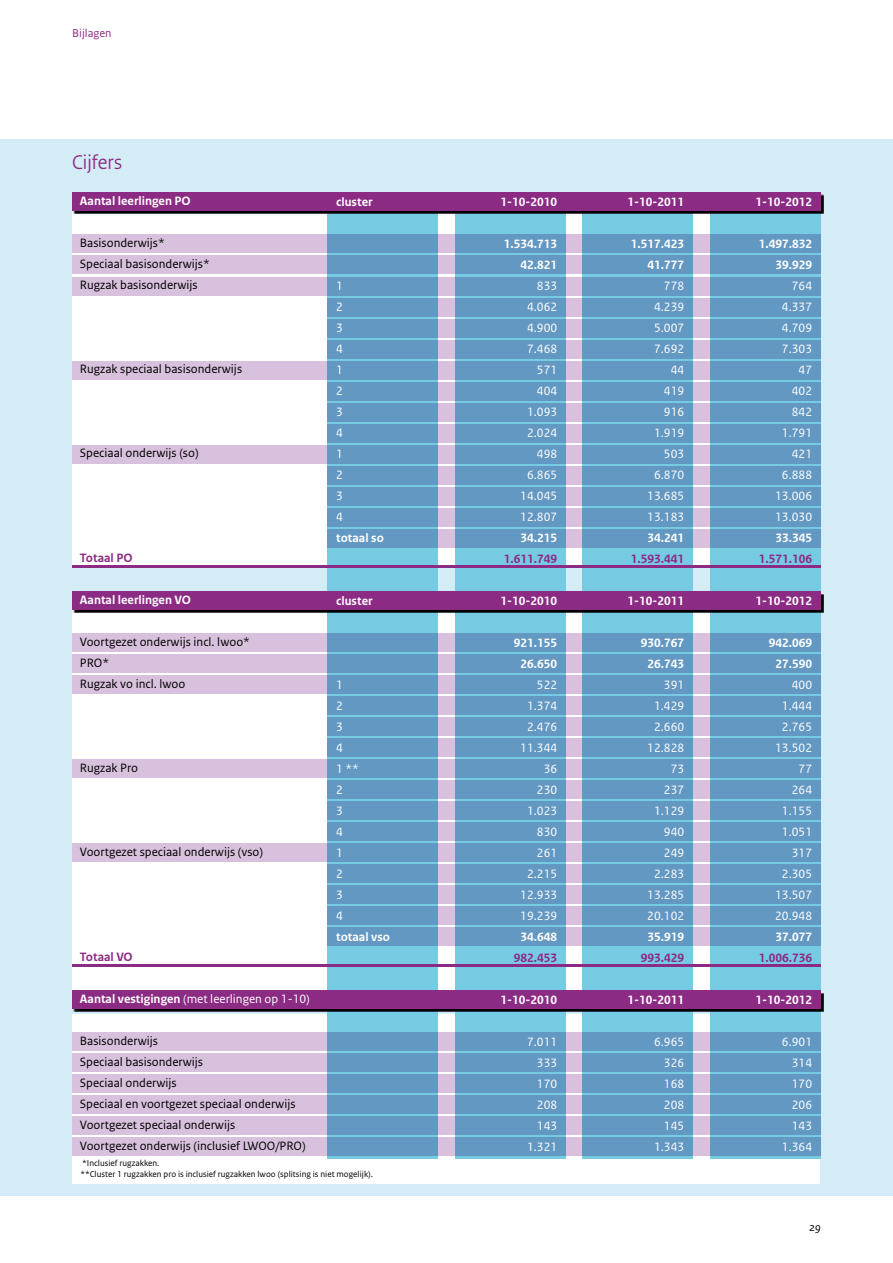
<style>
.page{position:relative;width:893px;height:1263px;background:#fff}
.page>*{position:absolute;margin:0;border:0;box-sizing:border-box;transform-origin:0 0}
.t1{font:21px "Rijksoverheid Sans Heading";color:#8c2b84}
.t2{font:12.75px/21px "Rijksoverheid Sans Text";color:#fff;text-align:right}
.t3{font:12.75px/21px "Rijksoverheid Sans Text";color:#000}
.t4{font:700 12.75px/21px "Rijksoverheid Sans Text";color:#fff;text-align:right}
.t5{font:700 12.75px "Rijksoverheid Sans Text";color:#8c2b84}
.t6{font:12px "Rijksoverheid Sans Text";color:#8c2b84}
.t7{font:italic 12px "Rijksoverheid Sans Text";color:#000}
.t8{font:9px/10.8px "Rijksoverheid Sans Text";color:#000}
.s1{font-weight:700}
</style>
<div class="page">
<div style="left:0;top:139px;width:893px;height:1057px;background:#d4ecf6"></div>
<div style="left:72px;top:591px;width:748px;height:400px;background:#fff"></div>
<div style="left:72px;top:1014px;width:748px;height:170px;background:#fff"></div>
<div style="left:72px;top:194px;width:748px;height:371px;background:#fff"></div>
<svg style="left:710px;top:214px;width:111px;height:945px;background:#73c0db"></svg>
<svg style="left:583px;top:214px;width:110px;height:945px;background:#73c0db"></svg>
<svg style="left:327px;top:214px;width:111px;height:945px;background:#73c0db"></svg>
<svg style="left:455px;top:214px;width:111px;height:945px;background:#73c0db"></svg>
<div style="left:74px;top:194px;width:750px;height:20px;background:#000"></div>
<div style="left:72px;top:193px;width:749px;height:18px;background:#8c2b84"></div>
<svg style="left:72px;top:235px;width:749px;height:18px;background:#92a8cd"></svg>
<svg style="left:72px;top:256px;width:749px;height:18px;background:#92a8cd"></svg>
<svg style="left:72px;top:277px;width:749px;height:18px;background:#92a8cd"></svg>
<svg style="left:327px;top:298px;width:494px;height:18px;background:#6e9cc5"></svg>
<svg style="left:327px;top:319px;width:494px;height:18px;background:#6e9cc5"></svg>
<svg style="left:327px;top:340px;width:494px;height:18px;background:#6e9cc5"></svg>
<svg style="left:72px;top:361px;width:749px;height:18px;background:#92a8cd"></svg>
<svg style="left:327px;top:382px;width:494px;height:18px;background:#6e9cc5"></svg>
<svg style="left:327px;top:403px;width:494px;height:18px;background:#6e9cc5"></svg>
<svg style="left:327px;top:424px;width:494px;height:18px;background:#6e9cc5"></svg>
<svg style="left:72px;top:445px;width:749px;height:18px;background:#92a8cd"></svg>
<svg style="left:327px;top:466px;width:494px;height:18px;background:#6e9cc5"></svg>
<svg style="left:327px;top:487px;width:494px;height:18px;background:#6e9cc5"></svg>
<svg style="left:327px;top:508px;width:494px;height:18px;background:#6e9cc5"></svg>
<svg style="left:327px;top:529px;width:494px;height:18px;background:#6e9cc5"></svg>
<hr style="left:72px;top:565px;width:749px;height:2px;background:#8c2b84">
<div style="left:74px;top:594px;width:750px;height:18px;background:linear-gradient(to right,#010101,#000)"></div>
<div style="left:72px;top:591px;width:749px;height:18px;background:#8c2b84"></div>
<svg style="left:72px;top:633px;width:749px;height:18px;background:#92a8cd"></svg>
<svg style="left:72px;top:654px;width:749px;height:18px;background:#92a8cd"></svg>
<svg style="left:72px;top:675px;width:749px;height:18px;background:#92a8cd"></svg>
<svg style="left:327px;top:696px;width:494px;height:18px;background:#6e9cc5"></svg>
<svg style="left:327px;top:717px;width:494px;height:18px;background:#6e9cc5"></svg>
<svg style="left:327px;top:738px;width:494px;height:18px;background:#6e9cc5"></svg>
<svg style="left:72px;top:759px;width:749px;height:18px;background:#92a8cd"></svg>
<svg style="left:327px;top:780px;width:494px;height:18px;background:#6e9cc5"></svg>
<svg style="left:327px;top:802px;width:494px;height:18px;background:#6e9cc5"></svg>
<svg style="left:327px;top:823px;width:494px;height:18px;background:#6e9cc5"></svg>
<svg style="left:72px;top:844px;width:749px;height:18px;background:#92a8cd"></svg>
<svg style="left:327px;top:865px;width:494px;height:18px;background:#6e9cc5"></svg>
<svg style="left:327px;top:886px;width:494px;height:18px;background:#6e9cc5"></svg>
<svg style="left:327px;top:907px;width:494px;height:18px;background:#6e9cc5"></svg>
<svg style="left:327px;top:928px;width:494px;height:18px;background:#6e9cc5"></svg>
<hr style="left:73px;top:964px;width:748px;height:2px;background:#8c2b84">
<svg style="left:72px;top:1053px;width:749px;height:18px;background:#92a8cd"></svg>
<svg style="left:72px;top:1074px;width:749px;height:18px;background:#92a8cd"></svg>
<svg style="left:72px;top:1095px;width:749px;height:18px;background:#92a8cd"></svg>
<svg style="left:72px;top:1116px;width:749px;height:18px;background:#92a8cd"></svg>
<svg style="left:72px;top:1032px;width:749px;height:18px;background:#92a8cd"></svg>
<div style="left:74px;top:994px;width:750px;height:18px;background:#000"></div>
<div style="left:72px;top:991px;width:749px;height:18px;background:#8c2b84"></div>
<svg style="left:72px;top:1137px;width:749px;height:18px;background:#92a8cd"></svg>
<p class="t6" style="left:72px;top:26px;width:41px">Bijlagen</p>
<h1 class="t1" style="left:72px;top:150px;width:51px">Cijfers</h1>
<p class="t4" style="left:80px;top:191px;width:112px">Aantal leerlingen PO</p>
<p class="t3" style="left:80px;top:233px;width:131px">Basisonderwijs*<br>Speciaal basisonderwijs*<br>Rugzak basisonderwijs</p>
<p class="t3" style="left:80px;top:359px;width:164px">Rugzak speciaal basisonderwijs</p>
<p class="t3" style="left:80px;top:443px;width:120px">Speciaal onderwijs (so)</p>
<p class="t5" style="left:80px;top:551px;width:54px">Totaal PO</p>
<p class="t4" style="left:80px;top:590px;width:113px">Aantal leerlingen VO</p>
<p class="t3" style="left:80px;top:632px;width:172px">Voortgezet onderwijs incl. lwoo*<br>PRO*<br>Rugzak vo incl. lwoo</p>
<p class="t3" style="left:80px;top:758px;width:60px">Rugzak Pro</p>
<p class="t3" style="left:80px;top:842px;width:185px">Voortgezet speciaal onderwijs (vso)</p>
<p class="t5" style="left:80px;top:950px;width:54px">Totaal VO</p>
<p class="t2" style="left:80px;top:989px;width:231px"><span class="s1">Aantal vestigingen</span> (met leerlingen op 1-10)</p>
<p class="t3" style="left:80px;top:1031px;width:227px">Basisonderwijs<br>Speciaal basisonderwijs<br>Speciaal onderwijs<br>Speciaal en voortgezet speciaal onderwijs<br>Voortgezet speciaal onderwijs<br>Voortgezet onderwijs (inclusief LWOO/PRO)</p>
<p class="t4" style="left:336px;top:191px;width:38px">cluster</p>
<p class="t2" style="left:336px;top:275px;width:8px;text-align:justify">1<br>2<br>3<br>4<br>1<br>2<br>3<br>4<br>1<br>2<br>3<br>4</p>
<p class="t4" style="left:336px;top:527px;width:49px">totaal so</p>
<p class="t4" style="left:336px;top:590px;width:38px">cluster</p>
<p class="t2" style="left:336px;top:674px;width:24px;text-align:left">1<br>2<br>3<br>4<br>1 **<br>2<br>3<br>4<br>1<br>2<br>3<br>4</p>
<p class="t4" style="left:336px;top:926px;width:55px">totaal vso</p>
<p class="t8" style="left:80px;top:1158px;width:294px">*Inclusief rugzakken.<br>**Cluster 1 rugzakken pro is inclusief rugzakken lwoo (splitsing is niet mogelijk).</p>
<p class="t4" style="left:500px;top:191px;width:58px">1-10-2010</p>
<p class="t4" style="left:504px;top:233px;width:55px">1.534.713<br>42.821</p>
<p class="t2" style="left:520px;top:275px;width:38px">833<br>4.062<br>4.900<br>7.468<br>571<br>404<br>1.093<br>2.024<br>498<br>6.865<br>14.045<br>12.807</p>
<p class="t4" style="left:520px;top:527px;width:38px">34.215</p>
<p class="t5" style="left:504px;top:551px;width:55px">1.611.749</p>
<p class="t4" style="left:500px;top:590px;width:58px">1-10-2010</p>
<p class="t4" style="left:514px;top:632px;width:45px;text-align:center">921.155<br>26.650</p>
<p class="t2" style="left:520px;top:674px;width:38px">522<br>1.374<br>2.476<br>11.344<br>36<br>230<br>1.023<br>830<br>261<br>2.215<br>12.933<br>19.239</p>
<p class="t4" style="left:520px;top:926px;width:38px">34.648</p>
<p class="t5" style="left:514px;top:950px;width:45px">982.453</p>
<p class="t4" style="left:500px;top:989px;width:58px">1-10-2010</p>
<p class="t2" style="left:527px;top:1031px;width:32px">7.011<br>333<br>170<br>208<br>143<br>1.321</p>
<p class="t4" style="left:627px;top:191px;width:58px">1-10-2011</p>
<p class="t4" style="left:631px;top:233px;width:55px">1.517.423<br>41.777</p>
<p class="t2" style="left:647px;top:275px;width:38px">778<br>4.239<br>5.007<br>7.692<br>44<br>419<br>916<br>1.919<br>503<br>6.870<br>13.685<br>13.183</p>
<p class="t4" style="left:647px;top:527px;width:38px">34.241</p>
<p class="t5" style="left:631px;top:551px;width:55px">1.593.441</p>
<p class="t4" style="left:627px;top:590px;width:58px">1-10-2011</p>
<p class="t4" style="left:641px;top:632px;width:45px;text-align:center">930.767<br>26.743</p>
<p class="t2" style="left:647px;top:674px;width:38px">391<br>1.429<br>2.660<br>12.828<br>73<br>237<br>1.129<br>940<br>249<br>2.283<br>13.285<br>20.102</p>
<p class="t4" style="left:647px;top:926px;width:38px">35.919</p>
<p class="t5" style="left:641px;top:950px;width:45px">993.429</p>
<p class="t4" style="left:627px;top:989px;width:58px">1-10-2011</p>
<p class="t2" style="left:654px;top:1031px;width:32px">6.965<br>326<br>168<br>208<br>145<br>1.343</p>
<p class="t4" style="left:755px;top:191px;width:58px">1-10-2012</p>
<p class="t4" style="left:759px;top:233px;width:55px">1.497.832<br>39.929</p>
<p class="t2" style="left:775px;top:275px;width:38px">764<br>4.337<br>4.709<br>7.303<br>47<br>402<br>842<br>1.791<br>421<br>6.888<br>13.006<br>13.030</p>
<p class="t4" style="left:775px;top:527px;width:38px">33.345</p>
<p class="t5" style="left:759px;top:551px;width:55px">1.571.106</p>
<p class="t4" style="left:755px;top:590px;width:58px">1-10-2012</p>
<p class="t4" style="left:769px;top:632px;width:45px;text-align:center">942.069<br>27.590</p>
<p class="t2" style="left:775px;top:674px;width:38px">400<br>1.444<br>2.765<br>13.502<br>77<br>264<br>1.155<br>1.051<br>317<br>2.305<br>13.507<br>20.948</p>
<p class="t4" style="left:775px;top:926px;width:38px">37.077</p>
<p class="t5" style="left:759px;top:950px;width:55px">1.006.736</p>
<p class="t4" style="left:755px;top:989px;width:58px">1-10-2012</p>
<p class="t2" style="left:782px;top:1031px;width:32px">6.901<br>314<br>170<br>206<br>143<br>1.364</p>
<p class="t7" style="left:810px;top:1220px;width:13px">29</p>
</div>
